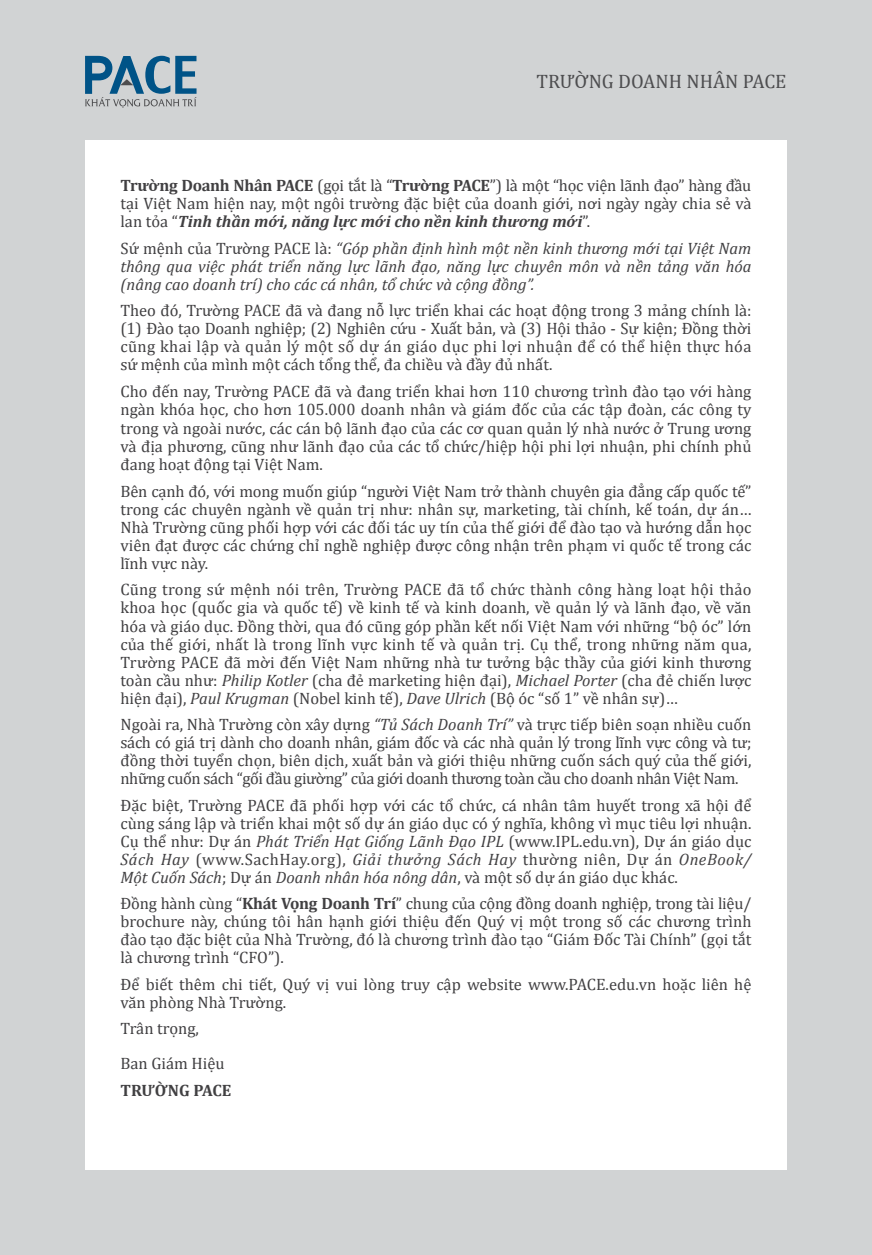
<style>
.page{position:relative;width:872px;height:1255px;background:#fff}
.page>*{position:absolute;margin:0;border:0;box-sizing:border-box;transform-origin:0 0}
.t1{font:19.5px "Cambria";color:#4d4d4f}
.t2{font:16.5px/18px "Cambria";color:#414042;text-align:justify}
.t3{font:italic 16.5px/18px "Cambria";color:#414042;text-align:justify}
.t4{font:700 16.5px "Cambria";color:#414042}
.s1{font-weight:700}
.s2{font-weight:700;font-style:italic}
.s3{font-style:normal}
.s4{font-style:italic}
</style>
<div class="page">
<div style="left:0;top:0;width:872px;height:1254px;background:#d1d3d4"></div>
<div style="left:85px;top:140px;width:702px;height:1029px;background:#fff"></div>
<svg style="left:85px;top:56px;width:111px;height:52px"></svg>
<p class="t1" style="left:536px;top:70px;width:251px">TRƯỜNG DOANH NHÂN PACE</p>
<p class="t2" style="left:120px;top:176px;width:632px"><span class="s1">Trường Doanh Nhân PACE</span> (gọi tắt là “<span class="s1">Trường PACE</span>”) là một “học viện lãnh đạo” hàng đầu tại Việt Nam hiện nay, một ngôi trường đặc biệt của doanh giới, nơi ngày ngày chia sẻ và lan tỏa “<span class="s2">Tinh thần mới, năng lực mới cho nền kinh thương mới</span>”.</p>
<p class="t3" style="left:120px;top:238px;width:632px"><span class="s3">Sứ mệnh của Trường PACE là:</span> “Góp phần định hình một nền kinh thương mới tại Việt Nam thông qua việc phát triển năng lực lãnh đạo, năng lực chuyên môn và nền tảng văn hóa (nâng cao doanh trí) cho các cá nhân, tổ chức và cộng đồng”.</p>
<p class="t2" style="left:120px;top:301px;width:632px">Theo đó, Trường PACE đã và đang nỗ lực triển khai các hoạt động trong 3 mảng chính là: (1) Đào tạo Doanh nghiệp; (2) Nghiên cứu - Xuất bản, và (3) Hội thảo - Sự kiện; Đồng thời cũng khai lập và quản lý một số dự án giáo dục phi lợi nhuận để có thể hiện thực hóa sứ mệnh của mình một cách tổng thể, đa chiều và đầy đủ nhất.</p>
<p class="t2" style="left:120px;top:382px;width:632px">Cho đến nay, Trường PACE đã và đang triển khai hơn 110 chương trình đào tạo với hàng ngàn khóa học, cho hơn 105.000 doanh nhân và giám đốc của các tập đoàn, các công ty trong và ngoài nước, các cán bộ lãnh đạo của các cơ quan quản lý nhà nước ở Trung ương và địa phương, cũng như lãnh đạo của các tổ chức/hiệp hội phi lợi nhuận, phi chính phủ đang hoạt động tại Việt Nam.</p>
<p class="t2" style="left:120px;top:482px;width:632px">Bên cạnh đó, với mong muốn giúp “người Việt Nam trở thành chuyên gia đẳng cấp quốc tế” trong các chuyên ngành về quản trị như: nhân sự, marketing, tài chính, kế toán, dự án… Nhà Trường cũng phối hợp với các đối tác uy tín của thế giới để đào tạo và hướng dẫn học viên đạt được các chứng chỉ nghề nghiệp được công nhận trên phạm vi quốc tế trong các lĩnh vực này.</p>
<p class="t2" style="left:120px;top:580px;width:632px">Cũng trong sứ mệnh nói trên, Trường PACE đã tổ chức thành công hàng loạt hội thảo khoa học (quốc gia và quốc tế) về kinh tế và kinh doanh, về quản lý và lãnh đạo, về văn hóa và giáo dục. Đồng thời, qua đó cũng góp phần kết nối Việt Nam với những “bộ óc” lớn của thế giới, nhất là trong lĩnh vực kinh tế và quản trị. Cụ thể, trong những năm qua, Trường PACE đã mời đến Việt Nam những nhà tư tưởng bậc thầy của giới kinh thương toàn cầu như: <span class="s4">Philip Kotler</span> (cha đẻ marketing hiện đại), <span class="s4">Michael Porter</span> (cha đẻ chiến lược hiện đại), <span class="s4">Paul Krugman</span> (Nobel kinh tế), <span class="s4">Dave Ulrich</span> (Bộ óc “số 1” về nhân sự)…</p>
<p class="t2" style="left:120px;top:715px;width:632px">Ngoài ra, Nhà Trường còn xây dựng <span class="s4">“Tủ Sách Doanh Trí”</span> và trực tiếp biên soạn nhiều cuốn sách có giá trị dành cho doanh nhân, giám đốc và các nhà quản lý trong lĩnh vực công và tư; đồng thời tuyển chọn, biên dịch, xuất bản và giới thiệu những cuốn sách quý của thế giới, những cuốn sách “gối đầu giường” của giới doanh thương toàn cầu cho doanh nhân Việt Nam.</p>
<p class="t2" style="left:120px;top:795px;width:632px">Đặc biệt, Trường PACE đã phối hợp với các tổ chức, cá nhân tâm huyết trong xã hội để cùng sáng lập và triển khai một số dự án giáo dục có ý nghĩa, không vì mục tiêu lợi nhuận.<br>Cụ thể như: Dự án <span class="s4">Phát Triển Hạt Giống Lãnh Đạo IPL</span> (www.IPL.edu.vn), Dự án giáo dục <span class="s4">Sách Hay</span> (www.SachHay.org), <span class="s4">Giải thưởng Sách Hay</span> thường niên, Dự án <span class="s4">OneBook/ Một Cuốn Sách</span>; Dự án <span class="s4">Doanh nhân hóa nông dân</span>, và một số dự án giáo dục khác.</p>
<p class="t2" style="left:120px;top:894px;width:632px">Đồng hành cùng “<span class="s1">Khát Vọng Doanh Trí</span>” chung của cộng đồng doanh nghiệp, trong tài liệu/ brochure này, chúng tôi hân hạnh giới thiệu đến Quý vị một trong số các chương trình đào tạo đặc biệt của Nhà Trường, đó là chương trình đào tạo “Giám Đốc Tài Chính” (gọi tắt là chương trình “CFO”).</p>
<p class="t2" style="left:120px;top:974px;width:632px">Để biết thêm chi tiết, Quý vị vui lòng truy cập website www.PACE.edu.vn hoặc liên hệ văn phòng Nhà Trường.</p>
<p class="t2" style="left:120px;top:1011px;width:106px;line-height:35px">Trân trọng,<br>Ban Giám Hiệu</p>
<p class="t4" style="left:120px;top:1078px;width:112px">TRƯỜNG PACE</p>
</div>
